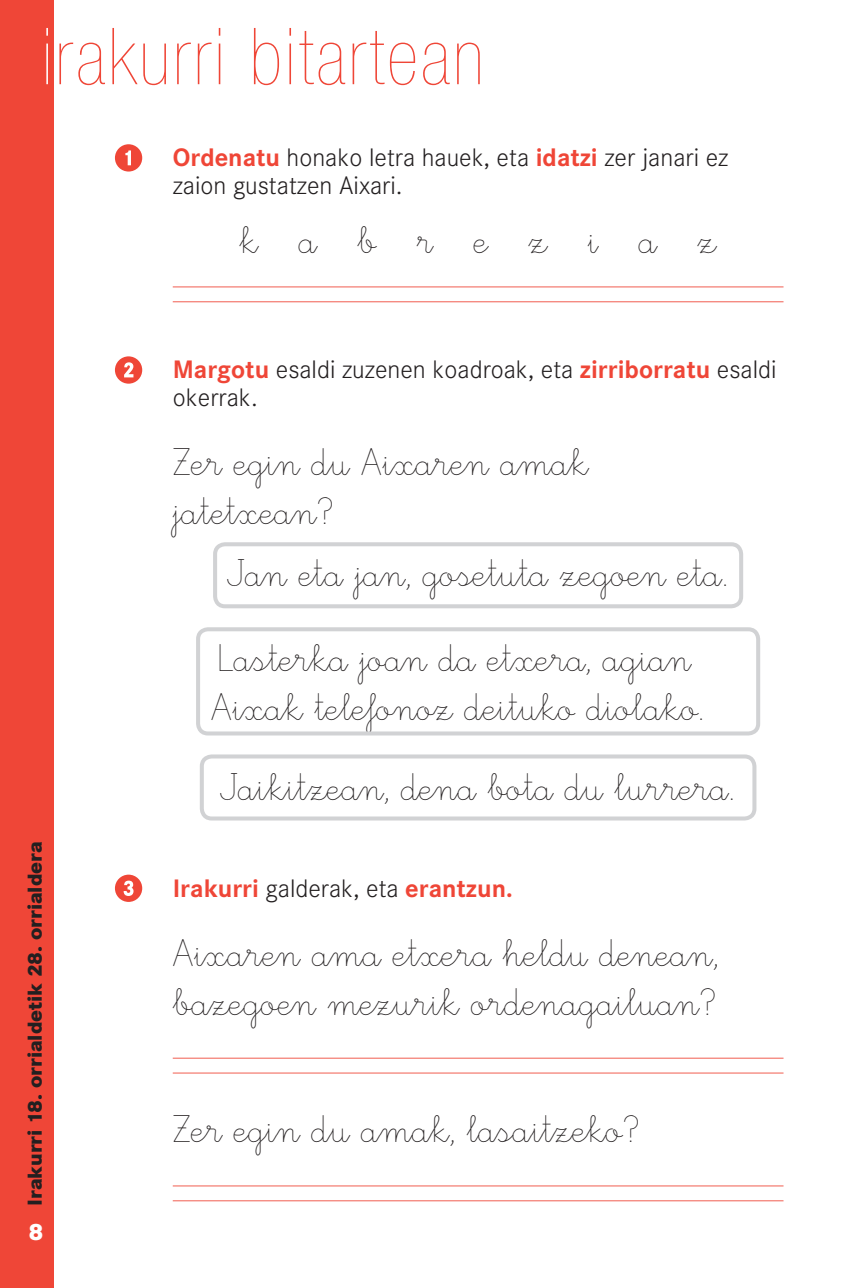
<style>
.page{position:relative;width:843px;height:1288px;background:#fff}
.page>*{position:absolute;margin:0;border:0;box-sizing:border-box;transform-origin:0 0}
.t1{font:900 condensed 78.75px "Helvetica Neue";letter-spacing:.04em;color:#ef4637}
.t2{font:40.25px/49px "Edescolar Fina";color:#231f20}
.t3{font:300 26.25px/28px "Corporate S";color:#231f20}
.t4{font:700 26.25px "Corporate S";color:#ef4637}
.t5{font:800 24.5px "Corporate S";color:#fff}
.t6{font:800 21px "Corporate S";letter-spacing:-.005em;color:#231f20}
.s1{color:#fff}
.s2{font-weight:700;color:#ef4637}
.s3{font-weight:300;color:#231f20}
</style>
<div class="page">
<div style="left:0;top:0;width:54px;height:1288px;background:#ef4637"></div>
<svg style="left:115px;top:144px;width:27px;height:28px"></svg>
<hr style="left:173px;top:301px;width:610px;height:1px;background:#ef4637">
<hr style="left:173px;top:286px;width:610px;height:1px;background:#ef4637">
<svg style="left:115px;top:356px;width:27px;height:28px"></svg>
<div style="left:213px;top:542px;width:529px;height:66px;border:4px solid #d1d2d4;border-radius:10px"></div>
<div style="left:196px;top:627px;width:563px;height:108px;border:4px solid #d1d2d4;border-radius:10px"></div>
<div style="left:200px;top:754px;width:556px;height:66px;border:4px solid #d1d2d4;border-radius:10px"></div>
<svg style="left:115px;top:874px;width:27px;height:28px"></svg>
<hr style="left:173px;top:1072px;width:610px;height:1px;background:#ef4637">
<hr style="left:173px;top:1057px;width:610px;height:1px;background:#ef4637">
<hr style="left:173px;top:1200px;width:610px;height:1px;background:#ef4637">
<hr style="left:173px;top:1185px;width:610px;height:1px;background:#ef4637">
<h1 class="t1" style="left:42px;top:13px;width:443px"><span class="s1">i</span>rakurri bitartean</h1>
<p class="t3" style="left:173px;top:144px;width:557px"><span class="s2">Ordenatu</span> honako letra hauek, eta <span class="s2">idatzi</span> zer janari ez zaion gustatzen Aixari.</p>
<p class="t2" style="left:239px;top:220px;width:478px">k a b r e z i a z</p>
<p class="t3" style="left:173px;top:356px;width:605px"><span class="s2">Margotu</span> esaldi zuzenen koadroak, eta <span class="s2">zirriborratu</span> esaldi okerrak.</p>
<p class="t6" style="left:22px;top:1206px;width:366px;rotate:-90deg">Irakurri 18. orrialdetik 28. orrialdera</p>
<p class="t5" style="left:29px;top:1216px;width:17px">8</p>
<p class="t2" style="left:173px;top:442px;width:417px">Zer egin du Aixaren amak jatetxean?</p>
<p class="t2" style="left:218px;top:534px;width:511px;line-height:85px">Jan eta jan, gosetuta zegoen eta.<br>Lasterka joan da etxera, agian</p>
<p class="t2" style="left:211px;top:671px;width:524px;line-height:80px">Aixak telefonoz deituko diolako.<br>Jaikitzean, dena bota du lurrera.</p>
<p class="t4" style="left:173px;top:873px;width:341px">Irakurri <span class="s3">galderak, eta</span> erantzun.</p>
<p class="t2" style="left:173px;top:932px;width:547px">Aixaren ama etxera heldu denean, bazegoen mezurik ordenagailuan?</p>
<p class="t2" style="left:173px;top:1109px;width:467px">Zer egin du amak, lasaitzeko?</p>
</div>
